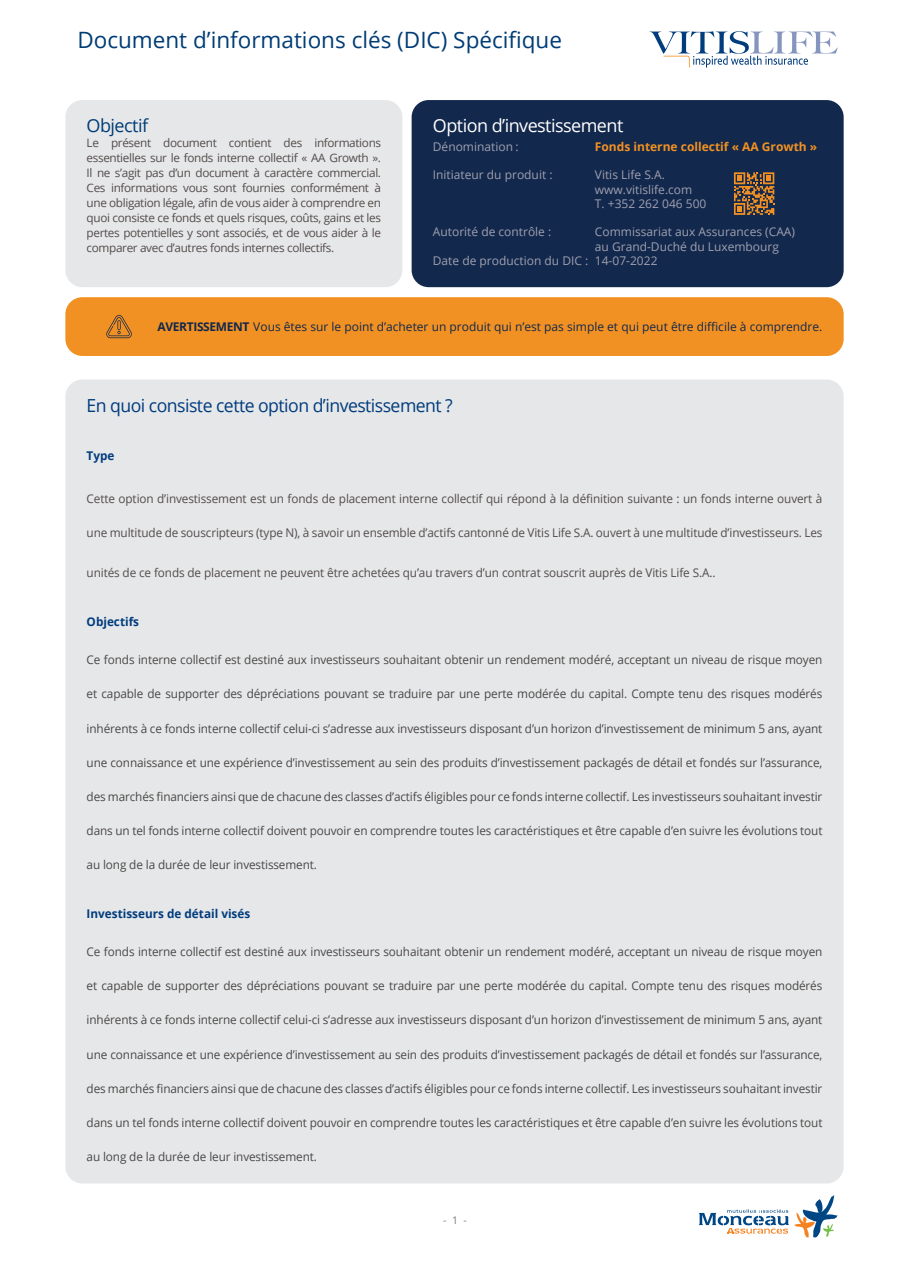
<style>
.page{position:relative;width:910px;height:1280px;background:#fff}
.page>*{position:absolute;margin:0;border:0;box-sizing:border-box;transform-origin:0 0}
.t1{font:22.5px "Open Sans";color:#003c75}
.t2{font:18px "Open Sans";letter-spacing:-.03em;color:#013c7d}
.t3{font:18px "Open Sans";letter-spacing:-.03em;color:#fff}
.t4{font:18px "Open Sans";letter-spacing:-.03em;color:#003c75}
.t5{font:12px "Open Sans";letter-spacing:-.01em;color:#4a4846}
.t6{font:12px "Open Sans";letter-spacing:-.01em;color:#534c4a}
.t7{font:12px/14.2px "Open Sans";color:#a0a0b0}
.t8{font:12px "Open Sans";color:#12284c}
.t9{font:700 12px "Open Sans";color:#013c7d}
.t10{font:700 12px "Open Sans";color:#f29123}
.t11{font:11.7px/15px "Open Sans";letter-spacing:-.03em;color:#534c4a;text-align:justify}
.t12{font:10.5px "Open Sans";color:#837c7b}
.s1{font-weight:700}
</style>
<div class="page">
<svg style="left:699px;top:1195px;width:139px;height:42px"></svg>
<div style="left:65px;top:100px;width:337px;height:187px;background:#e6e7e9;border-radius:17px"></div>
<div style="left:65px;top:379px;width:779px;height:804px;background:#e6e7e9;border-radius:17px"></div>
<div style="left:412px;top:100px;width:432px;height:187px;background:#12284c;border-radius:17px"></div>
<div style="left:65px;top:297px;width:779px;height:59px;background:#f29123;border-radius:17px"></div>
<svg style="left:106px;top:315px;width:26px;height:23px"></svg>
<svg style="left:734px;top:172px;width:40px;height:43px"></svg>
<svg style="left:650px;top:31px;width:188px;height:37px"></svg>
<p class="t1" style="left:77px;top:25px;width:486px">Document d’informations clés (DIC) Spécifique</p>
<p class="t4" style="left:87px;top:113px;width:63px">Objectif</p>
<p class="t11" style="left:87px;top:135px;width:296px">Le présent document contient des informations essentielles sur le fonds interne collectif « AA Growth ».<br>Il ne s’agit pas d’un document à caractère commercial.<br>Ces informations vous sont fournies conformément à une obligation légale, afin de vous aider à comprendre en quoi consiste ce fonds et quels risques, coûts, gains et les pertes potentielles y sont associés, et de vous aider à le comparer avec d’autres fonds internes collectifs.</p>
<p class="t3" style="left:433px;top:113px;width:192px">Option d’investissement</p>
<p class="t7" style="left:433px;top:139px;width:87px">Dénomination :</p>
<p class="t10" style="left:595px;top:138px;width:224px">Fonds interne collectif « AA Growth »</p>
<p class="t7" style="left:433px;top:168px;width:121px">Initiateur du produit :</p>
<p class="t7" style="left:595px;top:168px;width:113px">Vitis Life S.A. www.vitislife.com<br>T. +352 262 046 500</p>
<p class="t7" style="left:433px;top:225px;width:120px">Autorité de contrôle :</p>
<p class="t7" style="left:595px;top:225px;width:202px">Commissariat aux Assurances (CAA) au Grand-Duché du Luxembourg</p>
<p class="t7" style="left:433px;top:253px;width:226px">Date de production du DIC : 14-07-2022</p>
<p class="t8" style="left:158px;top:318px;width:666px"><span class="s1">AVERTISSEMENT</span> Vous êtes sur le point d’acheter un produit qui n’est pas simple et qui peut être difficile à comprendre.</p>
<p class="t2" style="left:87px;top:393px;width:368px">En quoi consiste cette option d’investissement ?</p>
<p class="t9" style="left:87px;top:448px;width:29px">Type</p>
<p class="t6" style="left:87px;top:490px;width:737px">Cette option d’investissement est un fonds de placement interne collectif qui répond à la définition suivante : un fonds interne ouvert à</p>
<p class="t6" style="left:87px;top:525px;width:737px">une multitude de souscripteurs (type N), à savoir un ensemble d’actifs cantonné de Vitis Life S.A. ouvert à une multitude d’investisseurs. Les</p>
<p class="t6" style="left:87px;top:565px;width:630px">unités de ce fonds de placement ne peuvent être achetées qu’au travers d’un contrat souscrit auprès de Vitis Life S.A..</p>
<p class="t9" style="left:87px;top:613px;width:54px">Objectifs</p>
<p class="t5" style="left:87px;top:652px;width:737px">Ce fonds interne collectif est destiné aux investisseurs souhaitant obtenir un rendement modéré, acceptant un niveau de risque moyen</p>
<p class="t5" style="left:87px;top:686px;width:737px">et capable de supporter des dépréciations pouvant se traduire par une perte modérée du capital. Compte tenu des risques modérés</p>
<p class="t5" style="left:87px;top:720px;width:737px">inhérents à ce fonds interne collectif celui-ci s’adresse aux investisseurs disposant d’un horizon d’investissement de minimum 5 ans, ayant</p>
<p class="t5" style="left:87px;top:754px;width:737px">une connaissance et une expérience d’investissement au sein des produits d’investissement packagés de détail et fondés sur l’assurance,</p>
<p class="t5" style="left:87px;top:788px;width:737px">des marchés financiers ainsi que de chacune des classes d’actifs éligibles pour ce fonds interne collectif. Les investisseurs souhaitant investir</p>
<p class="t5" style="left:87px;top:822px;width:737px">dans un tel fonds interne collectif doivent pouvoir en comprendre toutes les caractéristiques et être capable d’en suivre les évolutions tout</p>
<p class="t5" style="left:87px;top:856px;width:232px">au long de la durée de leur investissement.</p>
<p class="t9" style="left:87px;top:905px;width:165px">Investisseurs de détail visés</p>
<p class="t5" style="left:87px;top:943px;width:737px">Ce fonds interne collectif est destiné aux investisseurs souhaitant obtenir un rendement modéré, acceptant un niveau de risque moyen</p>
<p class="t5" style="left:87px;top:978px;width:737px">et capable de supporter des dépréciations pouvant se traduire par une perte modérée du capital. Compte tenu des risques modérés</p>
<p class="t5" style="left:87px;top:1012px;width:737px">inhérents à ce fonds interne collectif celui-ci s’adresse aux investisseurs disposant d’un horizon d’investissement de minimum 5 ans, ayant</p>
<p class="t5" style="left:87px;top:1046px;width:737px">une connaissance et une expérience d’investissement au sein des produits d’investissement packagés de détail et fondés sur l’assurance,</p>
<p class="t5" style="left:87px;top:1080px;width:737px">des marchés financiers ainsi que de chacune des classes d’actifs éligibles pour ce fonds interne collectif. Les investisseurs souhaitant investir</p>
<p class="t5" style="left:87px;top:1114px;width:737px">dans un tel fonds interne collectif doivent pouvoir en comprendre toutes les caractéristiques et être capable d’en suivre les évolutions tout</p>
<p class="t5" style="left:87px;top:1148px;width:232px">au long de la durée de leur investissement.</p>
<p class="t12" style="left:443px;top:1213px;width:25px">- 1 -</p>
</div>
